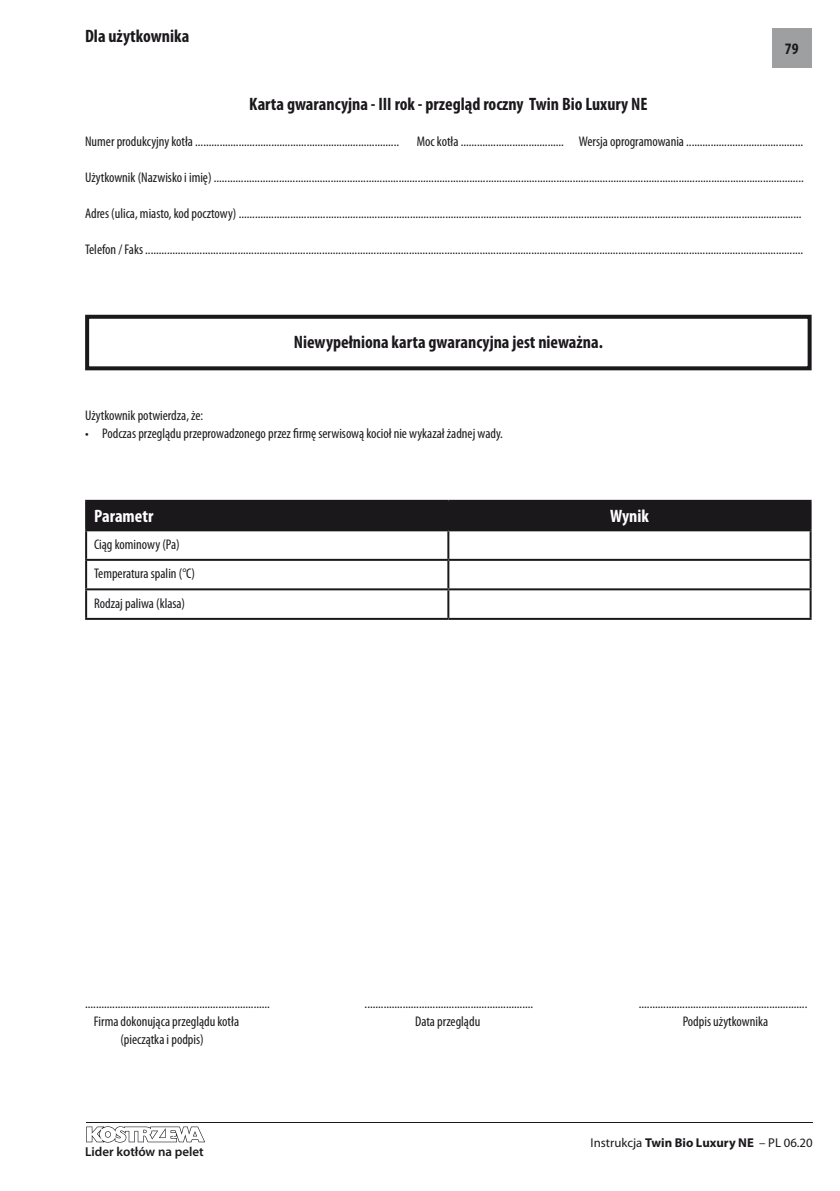
<style>
.page{position:relative;width:840px;height:1191px;background:#fff}
.page>*{position:absolute;margin:0;border:0;box-sizing:border-box;transform-origin:0 0}
.t1{font:700 condensed 18px "Myriad Pro";color:#1b181c}
.t2{font:700 condensed 18px "Myriad Pro";color:#fff}
.t3{font:700 condensed 16px "Myriad Pro";color:#1b181c}
.t4{font:condensed 14px/29.4px "Myriad Pro";color:#1b181c}
.t5{font:600 13px "Myriad Pro";color:#1b181c}
.t6{font:12.8px "Myriad Pro";color:#1b181c}
.s1{font-weight:700}
</style>
<div class="page">
<div style="left:771px;top:28px;width:40px;height:40px;background:#9d9fa0"></div>
<hr style="left:86px;top:1122px;width:726px;height:1px;background:#1b181c">
<svg style="left:86px;top:1126px;width:119px;height:16px"></svg>
<div style="left:85px;top:315px;width:726px;height:55px;background:#fff;border:4px solid #1b181c"></div>
<div style="left:87px;top:502px;width:722px;height:27px;background:#1b181c"></div>
<hr style="left:85px;top:500px;width:363px;height:2px;background:#1b181c">
<hr style="left:85px;top:502px;width:2px;height:27px;background:#1b181c">
<hr style="left:448px;top:500px;width:363px;height:2px;background:#1b181c">
<hr style="left:447px;top:502px;width:2px;height:27px;background:#1b181c">
<hr style="left:809px;top:502px;width:2px;height:27px;background:#1b181c">
<hr style="left:85px;top:529px;width:363px;height:2px;background:#1b181c">
<hr style="left:85px;top:531px;width:2px;height:28px;background:#1b181c">
<hr style="left:448px;top:529px;width:363px;height:2px;background:#1b181c">
<hr style="left:447px;top:531px;width:2px;height:28px;background:#1b181c">
<hr style="left:809px;top:531px;width:2px;height:28px;background:#1b181c">
<hr style="left:85px;top:559px;width:363px;height:2px;background:#1b181c">
<hr style="left:85px;top:561px;width:2px;height:27px;background:#1b181c">
<hr style="left:448px;top:559px;width:363px;height:2px;background:#1b181c">
<hr style="left:447px;top:561px;width:2px;height:27px;background:#1b181c">
<hr style="left:809px;top:561px;width:2px;height:27px;background:#1b181c">
<hr style="left:85px;top:588px;width:363px;height:2px;background:#1b181c">
<hr style="left:85px;top:590px;width:2px;height:28px;background:#1b181c">
<hr style="left:448px;top:588px;width:363px;height:2px;background:#1b181c">
<hr style="left:447px;top:590px;width:2px;height:28px;background:#1b181c">
<hr style="left:809px;top:590px;width:2px;height:28px;background:#1b181c">
<hr style="left:85px;top:618px;width:363px;height:2px;background:#1b181c">
<hr style="left:448px;top:618px;width:363px;height:2px;background:#1b181c">
<p class="t1" style="left:85px;top:25px;width:106px">Dla użytkownika</p>
<p class="t3" style="left:784px;top:39px;width:15px">79</p>
<p class="t1" style="left:249px;top:93px;width:399px">Karta gwarancyjna - III rok - przegląd roczny Twin Bio Luxury NE</p>
<p class="t4" style="left:85px;top:127px;width:315px">Numer produkcyjny kotła ...........................................................................</p>
<p class="t4" style="left:416px;top:127px;width:387px">Moc kotła ...................................... Wersja oprogramowania ...........................................</p>
<p class="t4" style="left:85px;top:163px;width:719px">Użytkownik (Nazwisko i imię) .........................................................................................................................................................................................................................</p>
<p class="t4" style="left:85px;top:199px;width:717px">Adres (ulica, miasto, kod pocztowy) ...............................................................................................................................................................................................................</p>
<p class="t4" style="left:85px;top:235px;width:719px">Telefon / Faks ..................................................................................................................................................................................................................................................</p>
<p class="t1" style="left:293px;top:330px;width:310px">Niewypełniona karta gwarancyjna jest nieważna.</p>
<p class="t4" style="left:85px;top:400px;width:120px">Użytkownik potwierdza, że:</p>
<p class="t4" style="left:85px;top:418px;width:419px">• Podczas przeglądu przeprowadzonego przez firmę serwisową kocioł nie wykazał żadnej wady.</p>
<p class="t2" style="left:94px;top:505px;width:61px">Parametr</p>
<p class="t2" style="left:609px;top:505px;width:40px">Wynik</p>
<p class="t4" style="left:94px;top:529px;width:102px">Ciąg kominowy (Pa)<br>Temperatura spalin (°C)<br>Rodzaj paliwa (klasa)</p>
<p class="t4" style="left:85px;top:988px;width:186px">....................................................................</p>
<p class="t4" style="left:364px;top:988px;width:170px">..............................................................</p>
<p class="t4" style="left:638px;top:988px;width:170px">..............................................................</p>
<p class="t4" style="left:94px;top:1006px;width:147px">Firma dokonująca przeglądu kotła</p>
<p class="t4" style="left:415px;top:1006px;width:67px">Data przeglądu</p>
<p class="t4" style="left:682px;top:1006px;width:87px">Podpis użytkownika</p>
<p class="t4" style="left:120px;top:1024px;width:85px">(pieczątka i podpis)</p>
<p class="t5" style="left:85px;top:1143px;width:120px">Lider kotłów na pelet</p>
<p class="t6" style="left:590px;top:1134px;width:223px">Instrukcja <span class="s1">Twin Bio Luxury NE</span> – PL 06.20</p>
</div>
